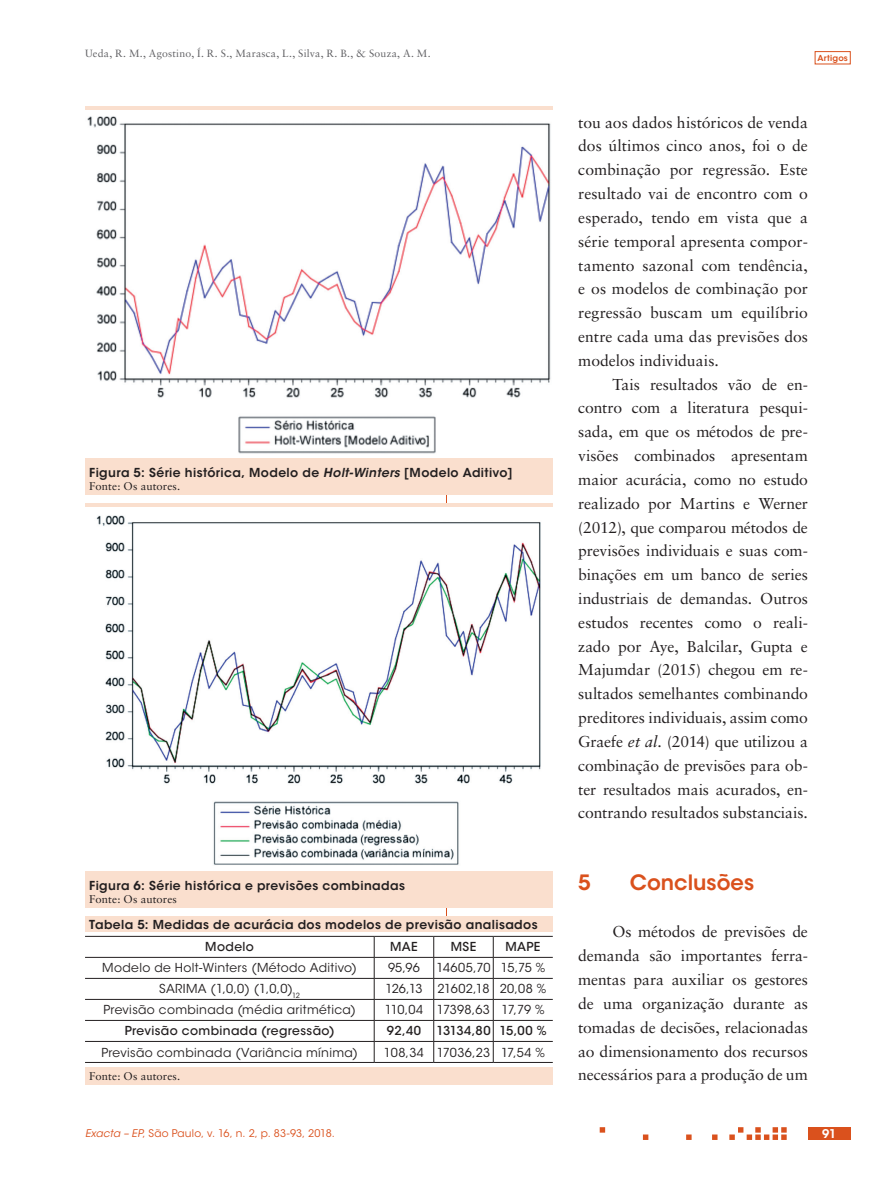
<style>
.page{position:relative;width:893px;height:1191px;background:#fff}
.page>*{position:absolute;margin:0;border:0;box-sizing:border-box;transform-origin:0 0}
.ex_Subtitulo{font:600 21px "ITC Avant Garde Std";color:#da511d}
.ex_Normal{font:15.75px/23.9px "Sabon LT Std";letter-spacing:-.005em;color:#231f20;text-align:justify}
.ex_Tabela_-_titulo{font:600 12.3px "ITC Avant Garde Std";letter-spacing:.03em;color:#231f20}
.t1{font:12.3px "ITC Avant Garde Std";letter-spacing:.03em;color:#231f20}
.t2{font:500 12.3px "ITC Avant Garde Std";letter-spacing:.03em;color:#231f20}
.t3{font:12.3px "ITC Avant Garde Std";letter-spacing:-.01em;color:#231f20}
.t4{font:12.3px "ITC Avant Garde Std";letter-spacing:-.005em;color:#231f20}
.t5{font:600 12px "ITC Avant Garde Std";color:#fff}
.ex_Tabela_-_nota{font:11.25px "Sabon LT Std";letter-spacing:.01em;color:#231f20}
.t6{font:10.5px "Sabon LT Std";letter-spacing:.025em;color:#636366}
.t7{font:10.5px "ITC Avant Garde Std";letter-spacing:.02em;color:#da511d}
.t8{font:600 8.25px "ITC Avant Garde Std";letter-spacing:.025em;color:#da511d}
.s1{font-style:italic}
</style>
<div class="page">
<hr style="left:446px;top:106px;width:1px;height:978px;background:#da511d">
<svg style="left:600px;top:1127px;width:187px;height:13px"></svg>
<div style="left:815px;top:51px;width:35px;height:13px;border:1px solid #da511d"></div>
<div style="left:808px;top:1127px;width:42px;height:13px;background:#da511d"></div>
<div style="left:85px;top:106px;width:468px;height:388px;background:#fadfce"></div>
<div style="left:85px;top:111px;width:468px;height:347px;background:#fff"></div>
<img style="left:87px;top:116px;width:464px;height:338px">
<div style="left:85px;top:503px;width:468px;height:404px;background:#fadfce"></div>
<div style="left:85px;top:507px;width:468px;height:363px;background:#fff"></div>
<img style="left:96px;top:515px;width:445px;height:350px">
<div style="left:85px;top:916px;width:468px;height:168px;background:#fadfce"></div>
<div style="left:85px;top:932px;width:468px;height:134px;background:#fff"></div>
<hr style="left:85px;top:936px;width:289px;height:1px;background:#231f20">
<hr style="left:374px;top:936px;width:60px;height:1px;background:#231f20">
<hr style="left:434px;top:936px;width:59px;height:1px;background:#231f20">
<hr style="left:493px;top:936px;width:60px;height:1px;background:#231f20">
<hr style="left:85px;top:957px;width:289px;height:1px;background:#231f20">
<hr style="left:374px;top:957px;width:60px;height:1px;background:#231f20">
<hr style="left:434px;top:957px;width:59px;height:1px;background:#231f20">
<hr style="left:493px;top:957px;width:60px;height:1px;background:#231f20">
<hr style="left:85px;top:978px;width:289px;height:1px;background:#231f20">
<hr style="left:374px;top:978px;width:60px;height:1px;background:#231f20">
<hr style="left:434px;top:978px;width:59px;height:1px;background:#231f20">
<hr style="left:493px;top:978px;width:60px;height:1px;background:#231f20">
<hr style="left:85px;top:999px;width:289px;height:1px;background:#231f20">
<hr style="left:374px;top:999px;width:60px;height:1px;background:#231f20">
<hr style="left:434px;top:999px;width:59px;height:1px;background:#231f20">
<hr style="left:493px;top:999px;width:60px;height:1px;background:#231f20">
<hr style="left:85px;top:1020px;width:289px;height:1px;background:#231f20">
<hr style="left:374px;top:1020px;width:60px;height:1px;background:#231f20">
<hr style="left:434px;top:1020px;width:59px;height:1px;background:#231f20">
<hr style="left:493px;top:1020px;width:60px;height:1px;background:#231f20">
<hr style="left:85px;top:1041px;width:289px;height:1px;background:#231f20">
<hr style="left:374px;top:1041px;width:60px;height:1px;background:#231f20">
<svg style="left:374px;top:936px;width:1px;height:126px"></svg>
<hr style="left:434px;top:1041px;width:59px;height:1px;background:#231f20">
<svg style="left:433px;top:936px;width:1px;height:126px"></svg>
<hr style="left:493px;top:1041px;width:60px;height:1px;background:#231f20">
<svg style="left:493px;top:936px;width:1px;height:126px"></svg>
<hr style="left:85px;top:1062px;width:289px;height:1px;background:#231f20">
<hr style="left:374px;top:1062px;width:60px;height:1px;background:#231f20">
<hr style="left:434px;top:1062px;width:59px;height:1px;background:#231f20">
<hr style="left:493px;top:1062px;width:60px;height:1px;background:#231f20">
<p class="t6" style="left:85px;top:47px;width:347px">Ueda, R. M., Agostino, Í. R. S., Marasca, L., Silva, R. B., &amp; Souza, A. M.</p>
<p class="ex_Tabela_-_titulo" style="left:89px;top:464px;width:425px">Figura 5: Série histórica, Modelo de <span class="s1">Holt-Winters</span> [Modelo Aditivo]</p>
<p class="ex_Tabela_-_nota" style="left:89px;top:479px;width:93px">Fonte: Os autores.</p>
<p class="ex_Tabela_-_titulo" style="left:89px;top:877px;width:317px">Figura 6: Série histórica e previsões combinadas</p>
<p class="ex_Tabela_-_nota" style="left:89px;top:892px;width:89px">Fonte: Os autores</p>
<p class="ex_Tabela_-_titulo" style="left:89px;top:917px;width:450px">Tabela 5: Medidas de acurácia dos modelos de previsão analisados</p>
<p class="t2" style="left:205px;top:939px;width:50px">Modelo</p>
<p class="t2" style="left:390px;top:939px;width:29px">MAE</p>
<p class="t2" style="left:451px;top:939px;width:27px">MSE</p>
<p class="t2" style="left:505px;top:939px;width:37px">MAPE</p>
<p class="t1" style="left:102px;top:960px;width:256px">Modelo de Holt-Winters (Método Aditivo)</p>
<p class="t1" style="left:388px;top:960px;width:33px">95,96</p>
<p class="t4" style="left:436px;top:960px;width:110px">14605,70 15,75 %</p>
<p class="t1" style="left:159px;top:981px;width:142px">SARIMA (1,0,0) (1,0,0)<sub>12</sub></p>
<p class="t3" style="left:385px;top:981px;width:162px">126,13 21602,18 20,08 %</p>
<p class="t1" style="left:103px;top:1002px;width:254px">Previsão combinada (média aritmética)</p>
<p class="t3" style="left:385px;top:1002px;width:161px">110,04 17398,63 17,79 %</p>
<p class="t2" style="left:125px;top:1023px;width:211px">Previsão combinada (regressão)</p>
<p class="t2" style="left:387px;top:1023px;width:161px">92,40 13134,80 15,00 %</p>
<p class="t1" style="left:101px;top:1044px;width:258px">Previsão combinada (Variância mínima)</p>
<p class="t1" style="left:384px;top:1044px;width:162px">108,34 17036,23 17,54 %</p>
<p class="ex_Tabela_-_nota" style="left:89px;top:1069px;width:93px">Fonte: Os autores.</p>
<p class="t8" style="left:817px;top:53px;width:32px">Artigos</p>
<p class="ex_Normal" style="left:578px;top:110px;width:231px">tou aos dados históricos de venda dos últimos cinco anos, foi o de combinação por regressão. Este resultado vai de encontro com o esperado, tendo em vista que a série temporal apresenta compor&shy;tamento sazonal com tendência, e os modelos de combinação por regressão buscam um equilíbrio entre cada uma das previsões dos modelos individuais.</p>
<p class="ex_Normal" style="left:578px;top:372px;width:231px;text-indent:34px">Tais resultados vão de en&shy;contro com a literatura pesqui&shy;sada, em que os métodos de pre&shy;visões combinados apresentam maior acurácia, como no estudo realizado por Martins e Werner (2012), que comparou métodos de previsões individuais e suas com&shy;binações em um banco de series industriais de demandas. Outros estudos recentes como o reali&shy;zado por Aye, Balcilar, Gupta e Majumdar (2015) chegou em re&shy;sultados semelhantes combinando preditores individuais, assim como Graefe <span class="s1">et al.</span> (2014) que utilizou a combinação de previsões para ob&shy;ter resultados mais acurados, en&shy;contrando resultados substanciais.</p>
<p class="ex_Subtitulo" style="left:578px;top:869px;width:14px">5</p>
<p class="ex_Subtitulo" style="left:630px;top:869px;width:126px">Conclusões</p>
<p class="ex_Normal" style="left:578px;top:920px;width:231px;text-indent:34px">Os métodos de previsões de demanda são importantes ferra&shy;mentas para auxiliar os gestores de uma organização durante as tomadas de decisões, relacionadas ao dimensionamento dos recursos necessários para a produção de um</p>
<p class="t7" style="left:85px;top:1127px;width:251px"><span class="s1">Exacta – EP</span>, São Paulo, v. 16, n. 2, p. 83-93, 2018.</p>
<p class="t5" style="left:822px;top:1126px;width:16px">91</p>
</div>
